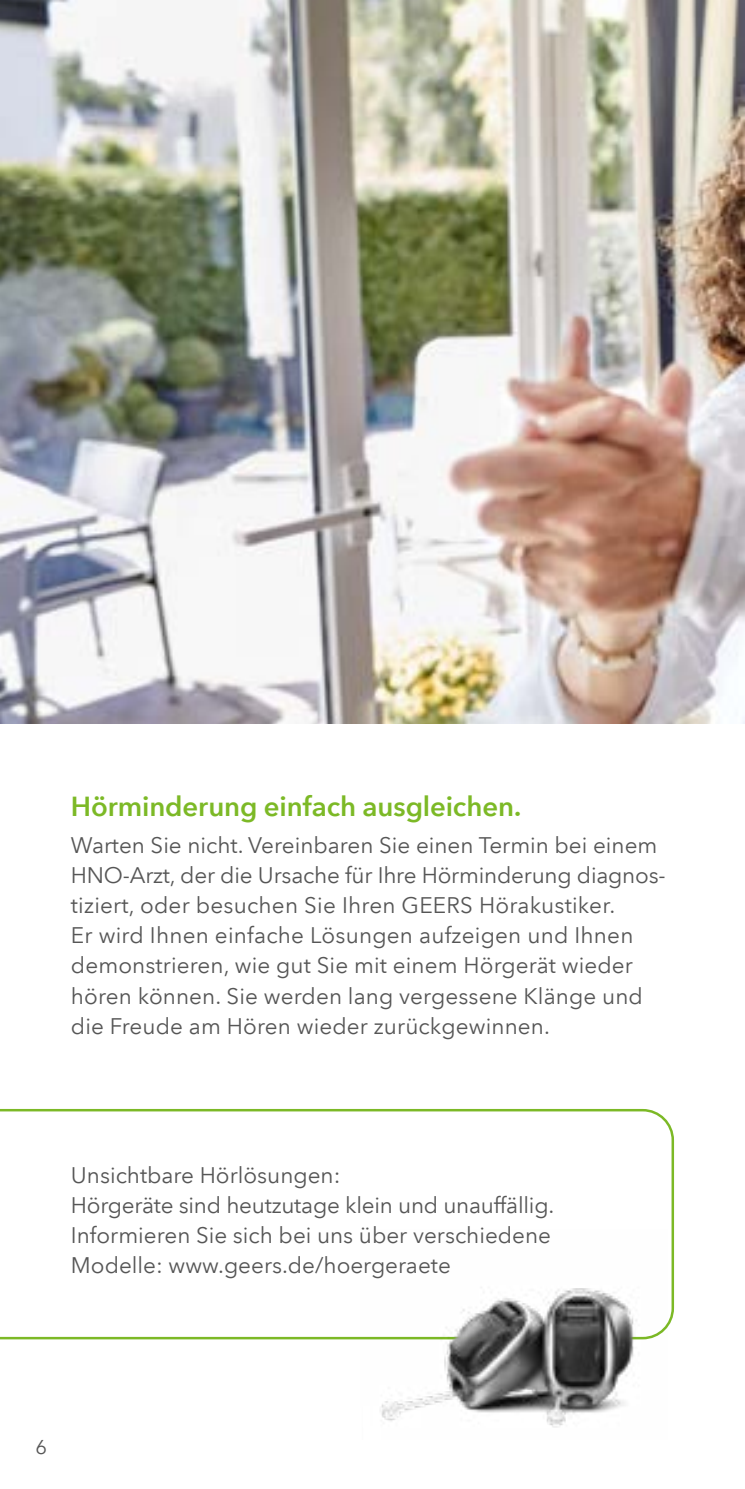
<style>
.page{position:relative;width:745px;height:1489px;background:#fff}
.page>*{position:absolute;margin:0;border:0;box-sizing:border-box;transform-origin:0 0}
.t1{font:600 27.5px "Avenir Next LT Pro";letter-spacing:-.005em;color:#7cb926}
.t2{font:22.5px/30px "Avenir Next LT Pro";color:#565656}
.t3{font:20px "Avenir Next LT Pro";color:#565656}
</style>
<div class="page">
<svg style="left:0;top:1108px;width:674px;height:232px"></svg>
<img style="left:0;top:0;width:744px;height:723px">
<img style="left:360px;top:1229px;width:307px;height:199px">
<p class="t1" style="left:71px;top:790px;width:451px">Hörminderung einfach ausgleichen.</p>
<p class="t2" style="left:71px;top:830px;width:595px">Warten Sie nicht. Vereinbaren Sie einen Termin bei einem HNO-Arzt, der die Ursache für Ihre Hörminderung diagnos&shy;tiziert, oder besuchen Sie Ihren GEERS Hörakustiker.<br>Er wird Ihnen einfache Lösungen aufzeigen und Ihnen demonstrieren, wie gut Sie mit einem Hörgerät wieder hören können. Sie werden lang vergessene Klänge und die Freude am Hören wieder zurückgewinnen.</p>
<p class="t2" style="left:71px;top:1160px;width:484px">Unsichtbare Hörlösungen:<br>Hörgeräte sind heutzutage klein und unauffällig.<br>Informieren Sie sich bei uns über verschiedene Modelle: www.geers.de/hoergeraete</p>
<p class="t3" style="left:35px;top:1435px;width:13px">6</p>
</div>
